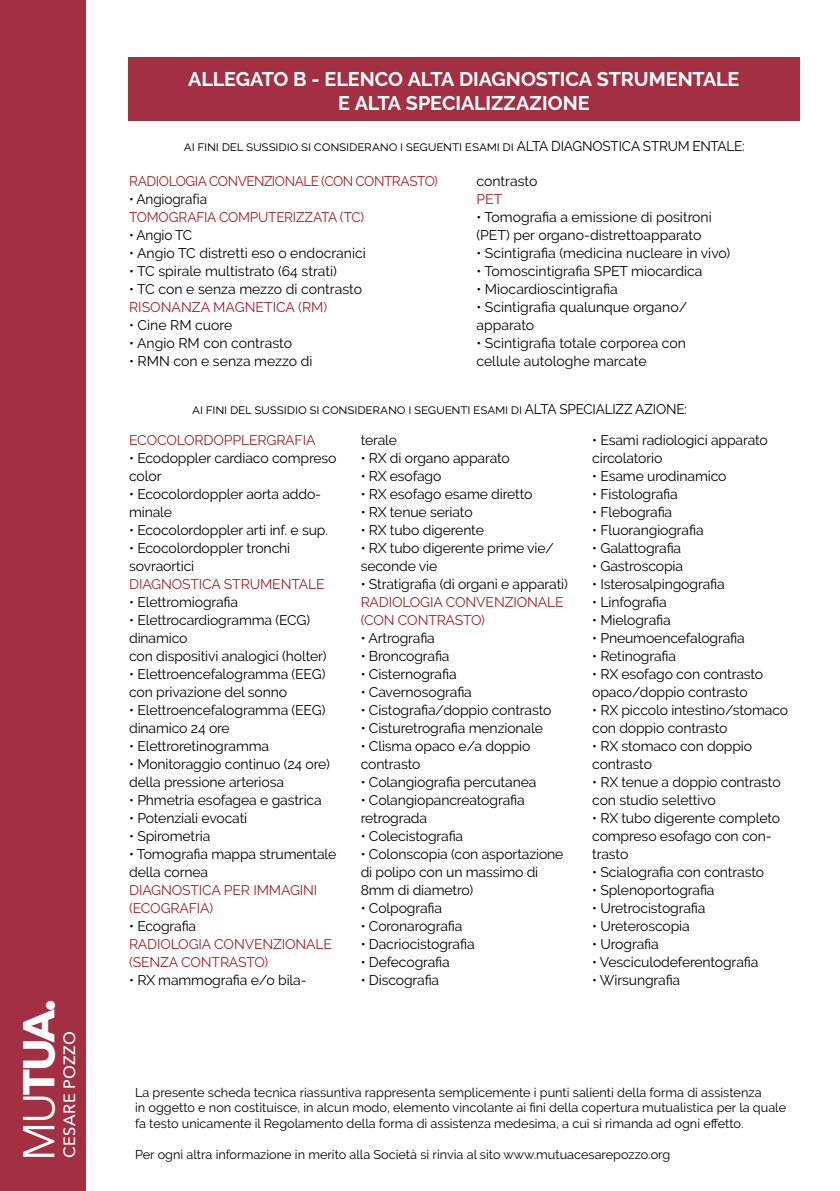
<style>
.page{position:relative;width:840px;height:1191px;background:#fff}
.page>*{position:absolute;margin:0;border:0;box-sizing:border-box;transform-origin:0 0}
.t1{font:700 44.2px "Avenir Next";color:#fff}
.t2{font:700 19.8px/23.6px "Raleway";letter-spacing:-.01em;color:#fff;text-align:center}
.t3{font:500 16.2px "Avenir Next";letter-spacing:.025em;color:#fff}
.t4{font:14px/18px "Raleway";letter-spacing:-.01em;color:#000}
.t5{font:14px/18px "Raleway";letter-spacing:-.01em;color:#a71c20}
.t6{font:14px "Raleway";letter-spacing:-.035em;color:#a71c20}
.t7{font:12.6px/15.6px "Raleway";color:#000}
.s1{font-weight:400}
</style>
<div class="page">
<div style="left:0;top:0;width:85px;height:1191px;background:#a32f43"></div>
<div style="left:128px;top:57px;width:671px;height:64px;background:#a32f43"></div>
<h1 class="t1" style="left:1px;top:1161px;width:164px;rotate:-90deg"><span class="s1">MU</span>TUA.</h1>
<p class="t3" style="left:56px;top:1157px;width:128px;rotate:-90deg">CESARE POZZO</p>
<h2 class="t2" style="left:188px;top:67px;width:552px">ALLEGATO B - ELENCO ALTA DIAGNOSTICA STRUMENTALE<br>E ALTA SPECIALIZZAZIONE</h2>
<p class="t4" style="left:184px;top:137px;width:562px">ai fini del sussidio si considerano i seguenti esami di ALTA DIAGNOSTICA STRUM ENTALE:</p>
<p class="t6" style="left:129px;top:172px;width:310px">RADIOLOGIA CONVENZIONALE (CON CONTRASTO)</p>
<p class="t4" style="left:129px;top:190px;width:80px">• Angiografia</p>
<p class="t5" style="left:129px;top:208px;width:236px">TOMOGRAFIA COMPUTERIZZATA (TC)</p>
<p class="t4" style="left:129px;top:226px;width:64px">• Angio TC</p>
<p class="t4" style="left:129px;top:244px;width:238px">• Angio TC distretti eso o endocranici</p>
<p class="t4" style="left:129px;top:262px;width:209px">• TC spirale multistrato (64 strati)</p>
<p class="t4" style="left:129px;top:280px;width:234px">• TC con e senza mezzo di contrasto</p>
<p class="t5" style="left:129px;top:298px;width:199px">RISONANZA MAGNETICA (RM)</p>
<p class="t4" style="left:129px;top:316px;width:105px">• Cine RM cuore</p>
<p class="t4" style="left:129px;top:334px;width:164px">• Angio RM con contrasto</p>
<p class="t4" style="left:129px;top:352px;width:185px">• RMN con e senza mezzo di</p>
<p class="t4" style="left:476px;top:172px;width:62px">contrasto</p>
<p class="t5" style="left:476px;top:190px;width:27px">PET</p>
<p class="t4" style="left:476px;top:208px;width:237px">• Tomografia a emissione di positroni (PET) per organo-distrettoapparato</p>
<p class="t4" style="left:476px;top:244px;width:255px">• Scintigrafia (medicina nucleare in vivo)</p>
<p class="t4" style="left:476px;top:262px;width:227px">• Tomoscintigrafia SPET miocardica</p>
<p class="t4" style="left:476px;top:280px;width:143px">• Miocardioscintigrafia</p>
<p class="t4" style="left:476px;top:298px;width:212px">• Scintigrafia qualunque organo/ apparato</p>
<p class="t4" style="left:476px;top:334px;width:211px">• Scintigrafia totale corporea con cellule autologhe marcate</p>
<p class="t4" style="left:192px;top:400px;width:496px">ai fini del sussidio si considerano i seguenti esami di ALTA SPECIALIZZ AZIONE:</p>
<p class="t5" style="left:129px;top:431px;width:188px">ECOCOLORDOPPLERGRAFIA</p>
<p class="t4" style="left:129px;top:449px;width:209px">• Ecodoppler cardiaco compreso color</p>
<p class="t4" style="left:129px;top:485px;width:193px">• Ecocolordoppler aorta addo&shy;minale</p>
<p class="t4" style="left:129px;top:521px;width:200px">• Ecocolordoppler arti inf. e sup.</p>
<p class="t4" style="left:129px;top:539px;width:163px">• Ecocolordoppler tronchi sovraortici</p>
<p class="t5" style="left:129px;top:575px;width:197px">DIAGNOSTICA STRUMENTALE</p>
<p class="t4" style="left:129px;top:593px;width:110px">• Elettromiografia</p>
<p class="t4" style="left:129px;top:611px;width:199px">• Elettrocardiogramma (ECG) dinamico<br>con dispositivi analogici (holter)</p>
<p class="t4" style="left:129px;top:665px;width:198px">• Elettroencefalogramma (EEG) con privazione del sonno</p>
<p class="t4" style="left:129px;top:701px;width:198px">• Elettroencefalogramma (EEG) dinamico 24 ore</p>
<p class="t4" style="left:129px;top:737px;width:141px">• Elettroretinogramma</p>
<p class="t4" style="left:129px;top:755px;width:202px">• Monitoraggio continuo (24 ore) della pressione arteriosa</p>
<p class="t4" style="left:129px;top:791px;width:194px">• Phmetria esofagea e gastrica</p>
<p class="t4" style="left:129px;top:809px;width:120px">• Potenziali evocati</p>
<p class="t4" style="left:129px;top:827px;width:83px">• Spirometria</p>
<p class="t4" style="left:129px;top:845px;width:209px">• Tomografia mappa strumentale della cornea</p>
<p class="t5" style="left:129px;top:881px;width:190px">DIAGNOSTICA PER IMMAGINI (ECOGRAFIA)</p>
<p class="t4" style="left:129px;top:917px;width:69px">• Ecografia</p>
<p class="t5" style="left:129px;top:935px;width:204px">RADIOLOGIA CONVENZIONALE (SENZA CONTRASTO)</p>
<p class="t4" style="left:129px;top:971px;width:179px">• RX mammografia e/o bila-</p>
<p class="t4" style="left:360px;top:431px;width:38px">terale</p>
<p class="t4" style="left:360px;top:449px;width:151px">• RX di organo apparato</p>
<p class="t4" style="left:360px;top:467px;width:82px">• RX esofago</p>
<p class="t4" style="left:360px;top:485px;width:173px">• RX esofago esame diretto</p>
<p class="t4" style="left:360px;top:503px;width:113px">• RX tenue seriato</p>
<p class="t4" style="left:360px;top:521px;width:125px">• RX tubo digerente</p>
<p class="t4" style="left:360px;top:539px;width:195px">• RX tubo digerente prime vie/ seconde vie</p>
<p class="t4" style="left:360px;top:575px;width:209px">• Stratigrafia (di organi e apparati)</p>
<p class="t5" style="left:360px;top:593px;width:204px">RADIOLOGIA CONVENZIONALE (CON CONTRASTO)</p>
<p class="t4" style="left:360px;top:629px;width:76px">• Artrografia</p>
<p class="t4" style="left:360px;top:647px;width:90px">• Broncografia</p>
<p class="t4" style="left:360px;top:665px;width:97px">• Cisternografia</p>
<p class="t4" style="left:360px;top:683px;width:113px">• Cavernosografia</p>
<p class="t4" style="left:360px;top:701px;width:192px">• Cistografia/doppio contrasto</p>
<p class="t4" style="left:360px;top:719px;width:184px">• Cisturetrografia menzionale</p>
<p class="t4" style="left:360px;top:737px;width:171px">• Clisma opaco e/a doppio contrasto</p>
<p class="t4" style="left:360px;top:773px;width:177px">• Colangiografia percutanea</p>
<p class="t4" style="left:360px;top:791px;width:165px">• Colangiopancreatografia retrograda</p>
<p class="t4" style="left:360px;top:827px;width:104px">• Colecistografia</p>
<p class="t4" style="left:360px;top:845px;width:204px">• Colonscopia (con asportazione di polipo con un massimo di<br>8mm di diametro)</p>
<p class="t4" style="left:360px;top:899px;width:83px">• Colpografia</p>
<p class="t4" style="left:360px;top:917px;width:103px">• Coronarografia</p>
<p class="t4" style="left:360px;top:935px;width:115px">• Dacriocistografia</p>
<p class="t4" style="left:360px;top:953px;width:91px">• Defecografia</p>
<p class="t4" style="left:360px;top:971px;width:80px">• Discografia</p>
<p class="t4" style="left:592px;top:431px;width:177px">• Esami radiologici apparato circolatorio</p>
<p class="t4" style="left:592px;top:467px;width:136px">• Esame urodinamico</p>
<p class="t4" style="left:592px;top:485px;width:87px">• Fistolografia</p>
<p class="t4" style="left:592px;top:503px;width:81px">• Flebografia</p>
<p class="t4" style="left:592px;top:521px;width:113px">• Fluorangiografia</p>
<p class="t4" style="left:592px;top:539px;width:90px">• Galattografia</p>
<p class="t4" style="left:592px;top:557px;width:92px">• Gastroscopia</p>
<p class="t4" style="left:592px;top:575px;width:134px">• Isterosalpingografia</p>
<p class="t4" style="left:592px;top:593px;width:76px">• Linfografia</p>
<p class="t4" style="left:592px;top:611px;width:80px">• Mielografia</p>
<p class="t4" style="left:592px;top:629px;width:154px">• Pneumoencefalografia</p>
<p class="t4" style="left:592px;top:647px;width:85px">• Retinografia</p>
<p class="t4" style="left:592px;top:665px;width:172px">• RX esofago con contrasto opaco/doppio contrasto</p>
<p class="t4" style="left:592px;top:701px;width:197px">• RX piccolo intestino/stomaco con doppio contrasto</p>
<p class="t4" style="left:592px;top:737px;width:161px">• RX stomaco con doppio contrasto</p>
<p class="t4" style="left:592px;top:773px;width:190px">• RX tenue a doppio contrasto con studio selettivo</p>
<p class="t4" style="left:592px;top:809px;width:189px">• RX tubo digerente completo compreso esofago con con&shy;trasto</p>
<p class="t4" style="left:592px;top:863px;width:173px">• Scialografia con contrasto</p>
<p class="t4" style="left:592px;top:881px;width:124px">• Splenoportografia</p>
<p class="t4" style="left:592px;top:899px;width:115px">• Uretrocistografia</p>
<p class="t4" style="left:592px;top:917px;width:99px">• Ureteroscopia</p>
<p class="t4" style="left:592px;top:935px;width:68px">• Urografia</p>
<p class="t4" style="left:592px;top:953px;width:167px">• Vesciculodeferentografia</p>
<p class="t4" style="left:592px;top:971px;width:89px">• Wirsungrafia</p>
<p class="t7" style="left:135px;top:1084px;width:652px">La presente scheda tecnica riassuntiva rappresenta semplicemente i punti salienti della forma di assistenza<br>in oggetto e non costituisce, in alcun modo, elemento vincolante ai fini della copertura mutualistica per la quale fa testo unicamente il Regolamento della forma di assistenza medesima, a cui si rimanda ad ogni effetto.</p>
<p class="t7" style="left:135px;top:1146px;width:536px">Per ogni altra informazione in merito alla Società si rinvia al sito www.mutuacesarepozzo.org</p>
</div>
